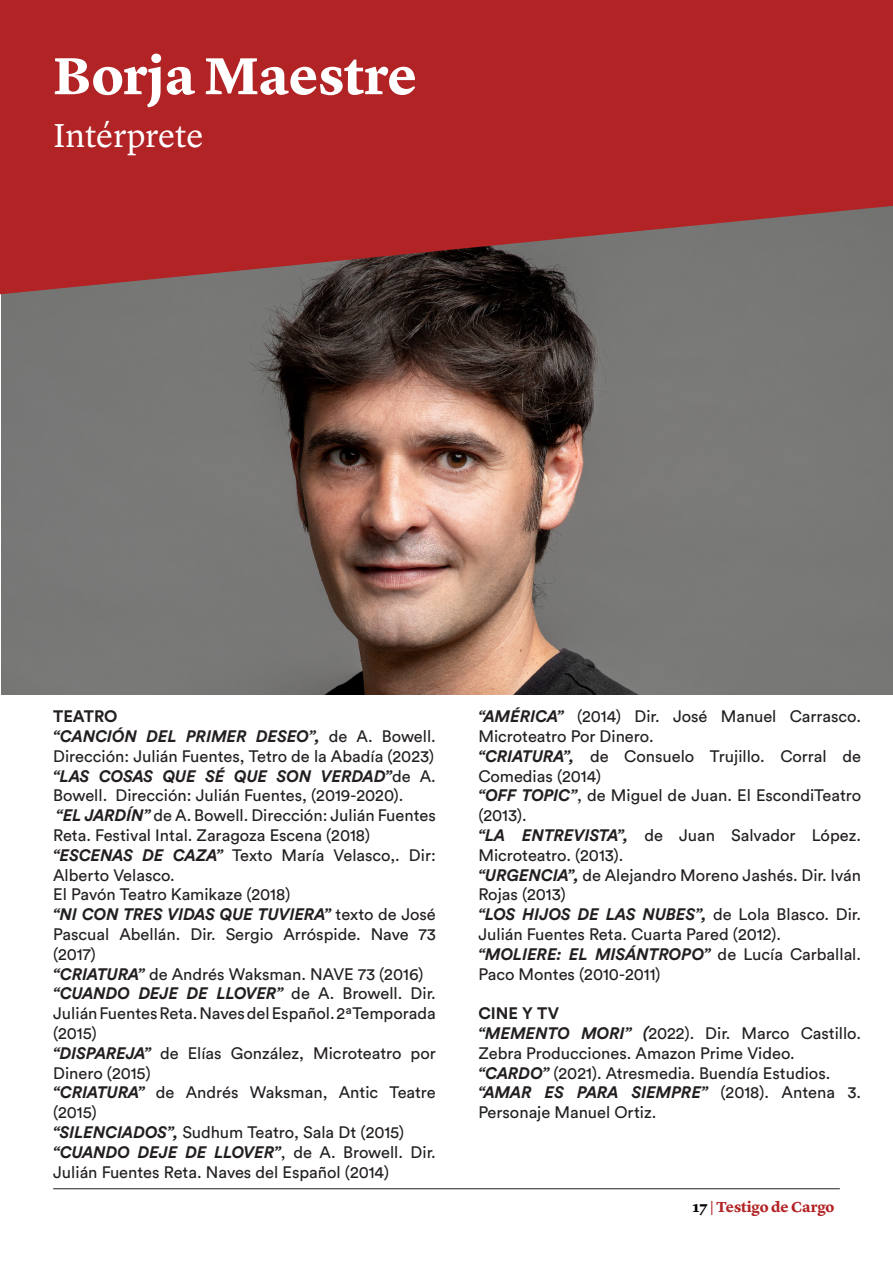
<style>
.page{position:relative;width:893px;height:1263px;background:#fff}
.page>*{position:absolute;margin:0;border:0;box-sizing:border-box;transform-origin:0 0}
.t1{font:700 54px "Lyon Text";letter-spacing:-.005em;color:#fff}
.t2{font:34.5px "Lyon Text";color:#fff}
.t3{font:16.5px/19.8px "Circular Std";color:#231f20}
.t4{font:700 16.5px "Circular Std";color:#231f20}
.t5{font:700 15px "Lyon Text";letter-spacing:-.005em;color:#b22325}
.s1{font-weight:700;font-style:italic}
.s2{color:#000001}
</style>
<div class="page">
<hr style="left:53px;top:1188px;width:787px;height:1px;background:#231f20">
<img style="left:1px;top:294px;width:892px;height:400px">
<svg style="left:0;top:0;width:893px;height:294px;background:#a62c2d"></svg>
<p class="t1" style="left:53px;top:34px;width:365px">Borja Maestre</p>
<p class="t2" style="left:53px;top:109px;width:152px">Intérprete</p>
<p class="t4" style="left:53px;top:706px;width:66px">TEATRO</p>
<p class="t3" style="left:53px;top:726px;width:384px"><span class="s1">“CANCIÓN DEL PRIMER DESEO”,</span> de A. Bowell.<br>Dirección: Julián Fuentes, Tetro de la Abadía (2023)</p>
<p class="t3" style="left:53px;top:766px;width:384px"><span class="s1">“LAS COSAS QUE SÉ QUE SON VERDAD”</span>de A.<br>Bowell. Dirección: Julián Fuentes, (2019-2020).</p>
<p class="t3" style="left:53px;top:805px;width:384px"><span class="s1">“EL JARDÍN”</span> de A. Bowell. Dirección: Julián Fuentes<br>Reta. Festival Intal. Zaragoza Escena (2018)</p>
<p class="t3" style="left:53px;top:845px;width:384px"><span class="s1">“ESCENAS DE CAZA”</span> Texto María Velasco,. Dir:<br>Alberto Velasco.</p>
<p class="t3" style="left:53px;top:884px;width:239px">El Pavón Teatro Kamikaze (2018)</p>
<p class="t3" style="left:53px;top:904px;width:384px;text-align:justify"><span class="s1">“NI CON TRES VIDAS QUE TUVIERA”</span> texto de José Pascual Abellán. Dir. Sergio Arróspide. Nave 73 (2017)</p>
<p class="t3" style="left:53px;top:964px;width:372px"><span class="s1">“CRIATURA”</span> de Andrés Waksman. NAVE 73 (2016)</p>
<p class="t3" style="left:53px;top:983px;width:384px;text-align:justify"><span class="s1">“CUANDO DEJE DE LLOVER”</span> de A. Browell. Dir.<br>Julián Fuentes Reta. Naves del Español. 2ªTemporada (2015)</p>
<p class="t3" style="left:53px;top:1043px;width:384px"><span class="s1">“DISPAREJA”</span> de Elías González, Microteatro por<br>Dinero (2015)</p>
<p class="t3" style="left:53px;top:1082px;width:384px"><span class="s1">“CRIATURA”</span> de Andrés Waksman, Antic Teatre (2015)</p>
<p class="t3" style="left:53px;top:1122px;width:353px"><span class="s1">“SILENCIADOS”,</span> Sudhum Teatro, Sala Dt (2015)</p>
<p class="t3" style="left:53px;top:1142px;width:384px"><span class="s1">“CUANDO DEJE DE LLOVER”</span>, de A. Browell. Dir.<br>Julián Fuentes Reta. Naves del Español (2014)</p>
<p class="t3" style="left:478px;top:706px;width:384px"><span class="s1">“AMÉRICA”</span> (2014) Dir. José Manuel Carrasco.<br>Microteatro Por Dinero.</p>
<p class="t3" style="left:478px;top:746px;width:384px"><span class="s1">“CRIATURA”,</span> de Consuelo Trujillo. Corral de<br>Comedias (2014)</p>
<p class="t3" style="left:478px;top:785px;width:384px"><span class="s1">“OFF TOPIC”</span>, de Miguel de Juan. El EscondiTeatro (2013).</p>
<p class="t3" style="left:478px;top:825px;width:384px"><span class="s1">“LA ENTREVISTA”,</span> de Juan Salvador López.<br>Microteatro. (2013).</p>
<p class="t3" style="left:478px;top:865px;width:384px"><span class="s1">“URGENCIA”,</span> de Alejandro Moreno Jashés. Dir. Iván<br>Rojas (2013)</p>
<p class="t3" style="left:478px;top:904px;width:384px"><span class="s1">“LOS HIJOS DE LAS NUBES”,</span> de Lola Blasco. Dir.<br>Julián Fuentes Reta. Cuarta Pared (2012).</p>
<p class="t3" style="left:478px;top:944px;width:384px"><span class="s1">“MOLIERE: EL MISÁNTROPO”</span> de Lucía Carballal.<br>Paco Montes (2010-2011)</p>
<p class="t4" style="left:478px;top:1003px;width:82px">CINE Y TV</p>
<p class="t3" style="left:478px;top:1023px;width:384px"><span class="s1">“MEMENTO MORI” (</span>2022). Dir. Marco Castillo.<br>Zebra Producciones. Amazon Prime Video.</p>
<p class="t3" style="left:478px;top:1063px;width:354px"><span class="s1">“CARDO”</span> (2021). Atresmedia. Buendía Estudios.</p>
<p class="t3" style="left:478px;top:1082px;width:384px"><span class="s1">“AMAR ES PARA SIEMPRE”</span> (2018). Antena 3.<br>Personaje Manuel Ortiz.</p>
<p class="t5" style="left:692px;top:1196px;width:144px"><span class="s2">17</span> | Testigo de Cargo</p>
</div>
